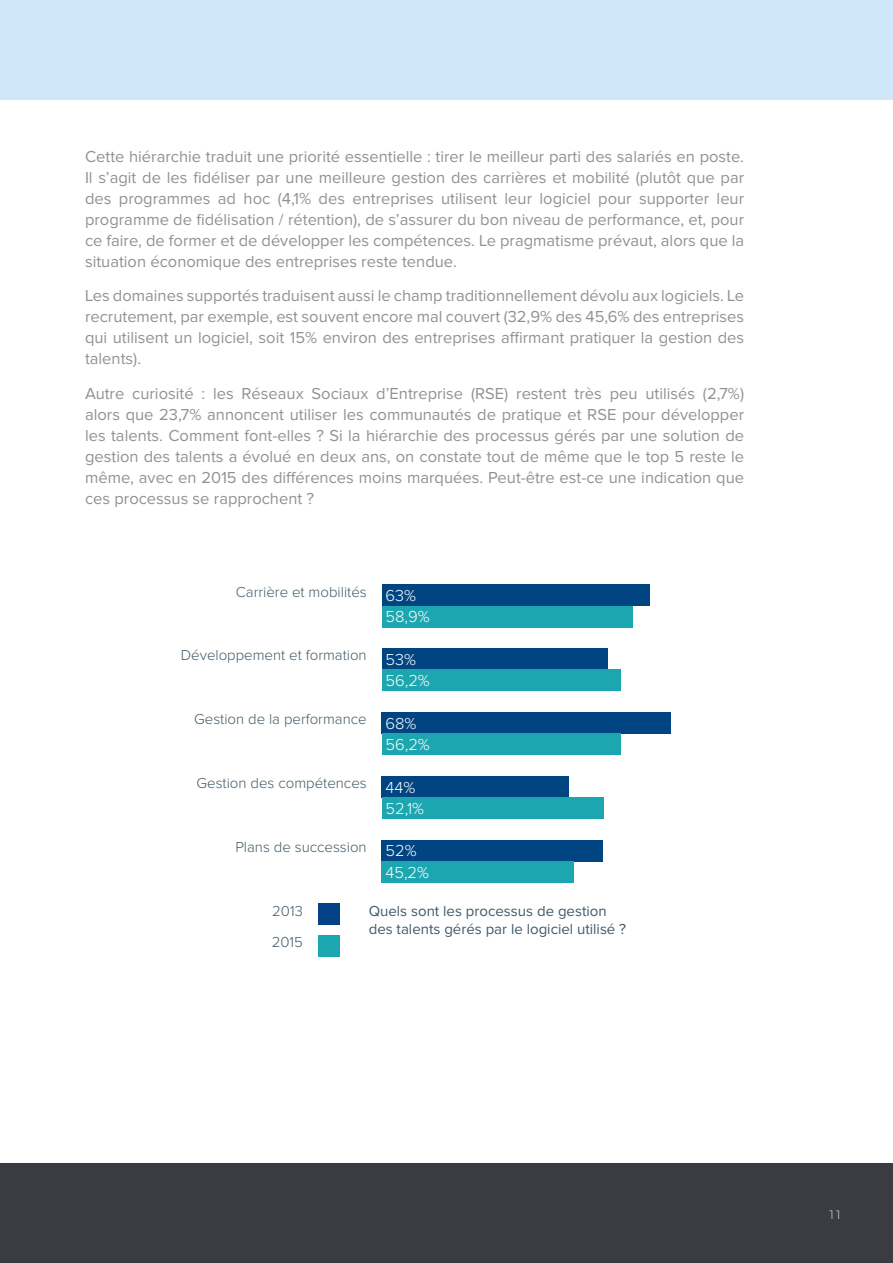
<style>
.page{position:relative;width:893px;height:1263px;background:#fff}
.page>*{position:absolute;margin:0;border:0;box-sizing:border-box;transform-origin:0 0}
.t1{font:300 18px "Scala Sans OT";color:#b9babc}
.t2{font:16.5px/21px "Proxima Nova";color:#929292;text-align:justify}
.t3{font:300 16.5px "Proxima Nova";color:#fff}
.t4{font:300 15px "Proxima Nova";color:#425a68}
.t5{font:15px/18px "Proxima Nova";color:#425a68}
</style>
<div class="page">
<div style="left:0;top:1163px;width:893px;height:100px;background:#3b3c41"></div>
<div style="left:0;top:0;width:893px;height:100px;background:#d0e7f9"></div>
<div style="left:382px;top:840px;width:221px;height:21px;background:#004482"></div>
<div style="left:382px;top:776px;width:187px;height:21px;background:#004482"></div>
<div style="left:382px;top:712px;width:289px;height:21px;background:#004482"></div>
<div style="left:382px;top:648px;width:225px;height:22px;background:#004482"></div>
<div style="left:382px;top:585px;width:268px;height:21px;background:#004482"></div>
<div style="left:382px;top:861px;width:192px;height:21px;background:#1ca6b0"></div>
<div style="left:382px;top:797px;width:221px;height:22px;background:#1ca6b0"></div>
<div style="left:382px;top:670px;width:239px;height:21px;background:#1ca6b0"></div>
<div style="left:382px;top:606px;width:250px;height:21px;background:#1ca6b0"></div>
<div style="left:382px;top:733px;width:239px;height:22px;background:#1ca6b0"></div>
<div style="left:318px;top:935px;width:21px;height:22px;background:#1ca6b0"></div>
<div style="left:318px;top:904px;width:21px;height:21px;background:#034287"></div>
<p class="t2" style="left:85px;top:147px;width:661px">Cette hiérarchie traduit une priorité essentielle : tirer le meilleur parti des salariés en poste.<br>Il s’agit de les fidéliser par une meilleure gestion des carrières et mobilité (plutôt que par des programmes ad hoc (4,1% des entreprises utilisent leur logiciel pour supporter leur programme de fidélisation / rétention), de s’assurer du bon niveau de performance, et, pour ce faire, de former et de développer les compétences. Le pragmatisme prévaut, alors que la situation économique des entreprises reste tendue.</p>
<p class="t2" style="left:85px;top:286px;width:661px">Les domaines supportés traduisent aussi le champ traditionnellement dévolu aux logiciels. Le recrutement, par exemple, est souvent encore mal couvert (32,9% des 45,6% des entreprises qui utilisent un logiciel, soit 15% environ des entreprises affirmant pratiquer la gestion des talents).</p>
<p class="t2" style="left:85px;top:384px;width:661px">Autre curiosité : les Réseaux Sociaux d’Entreprise (RSE) restent très peu utilisés (2,7%) alors que 23,7% annoncent utiliser les communautés de pratique et RSE pour développer les talents. Comment font-elles ? Si la hiérarchie des processus gérés par une solution de gestion des talents a évolué en deux ans, on constate tout de même que le top 5 reste le même, avec en 2015 des différences moins marquées. Peut-être est-ce une indication que ces processus se rapprochent ?</p>
<p class="t4" style="left:236px;top:585px;width:132px">Carrière et mobilités</p>
<p class="t3" style="left:385px;top:588px;width:32px">63%</p>
<p class="t3" style="left:385px;top:609px;width:46px">58,9%</p>
<p class="t4" style="left:181px;top:648px;width:187px">Développement et formation</p>
<p class="t3" style="left:385px;top:652px;width:32px">53%</p>
<p class="t3" style="left:385px;top:673px;width:46px">56,2%</p>
<p class="t4" style="left:194px;top:712px;width:174px">Gestion de la performance</p>
<p class="t3" style="left:385px;top:716px;width:32px">68%</p>
<p class="t3" style="left:385px;top:737px;width:46px">56,2%</p>
<p class="t4" style="left:197px;top:776px;width:172px">Gestion des compétences</p>
<p class="t3" style="left:385px;top:779px;width:31px">44%</p>
<p class="t3" style="left:385px;top:801px;width:40px">52,1%</p>
<p class="t4" style="left:235px;top:840px;width:133px">Plans de succession</p>
<p class="t3" style="left:385px;top:843px;width:33px">52%</p>
<p class="t3" style="left:385px;top:864px;width:45px">45,2%</p>
<p class="t4" style="left:272px;top:904px;width:32px">2013</p>
<p class="t4" style="left:272px;top:935px;width:33px">2015</p>
<p class="t5" style="left:369px;top:902px;width:259px">Quels sont les processus de gestion des talents gérés par le logiciel utilisé ?</p>
<p class="t1" style="left:828px;top:1203px;width:15px">11</p>
</div>
